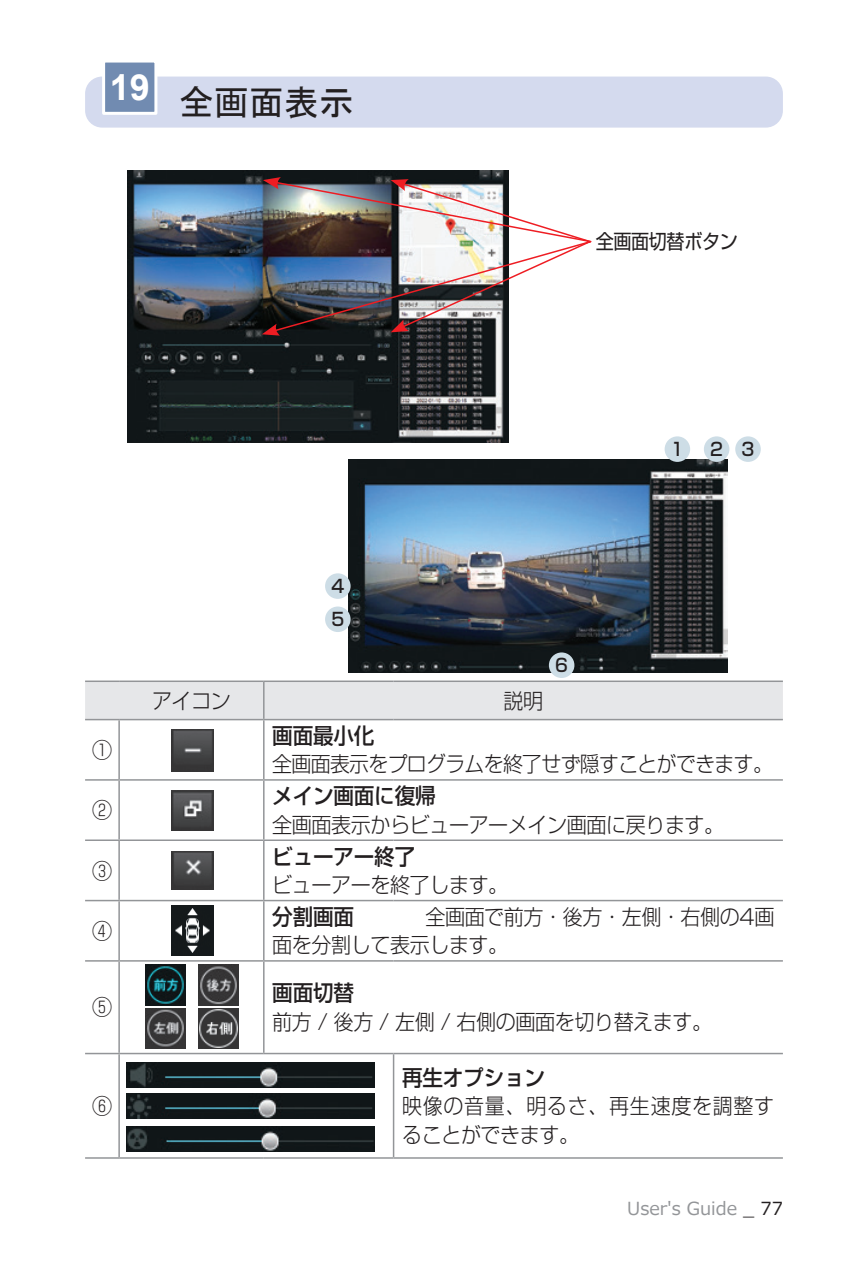
<style>
.page{position:relative;width:851px;height:1276px;background:#fff}
.page>*{position:absolute;margin:0;border:0;box-sizing:border-box;transform-origin:0 0}
.t1{font:35.4px "MS P Gothic";letter-spacing:-.01em;color:#231f20}
.t2{font:500 21.9px "Shin Go Pro";letter-spacing:-.01em;color:#231f20;scale:.94 1}
.t3{font:300 21.3px/28.5px "Shin Go Pro";letter-spacing:-.02em;color:#231f20;scale:.94 1}
.t4{font:300 21.3px/28.8px "Shin Go Pro";letter-spacing:.035em;color:#231f20;scale:.94 1}
.t5{font:300 21.3px "Shin Go Pro";letter-spacing:-.02em;color:#231f20;scale:.93 1}
.t6{font:20.1px "Shin Go Pro";letter-spacing:-.02em;color:#231f20;scale:.9 1}
.t7{font:18px "Meiryo";color:#939598}
.t8{font:500 18px/33.3px "Shin Go Pro";color:#231f20;scale:.94 1}
.s1{color:#231f20}
</style>
<div class="page">
<div style="left:85px;top:77px;width:697px;height:51px;background:#d4daee;border-radius:17px"></div>
<div style="left:104px;top:61px;width:52px;height:52px;background:#718bb1"></div>
<div style="left:102px;top:60px;width:55px;height:55px;border:3px solid #fff"></div>
<img style="left:128px;top:170px;width:380px;height:272px">
<img style="left:349px;top:459px;width:378px;height:213px">
<div style="left:85px;top:682px;width:697px;height:37px;background:#e6e7e9"></div>
<hr style="left:85px;top:680px;width:34px;height:2px;background:#939598">
<hr style="left:119px;top:680px;width:145px;height:2px;background:#939598">
<hr style="left:264px;top:680px;width:129px;height:2px;background:#939598">
<hr style="left:263px;top:682px;width:1px;height:37px;background:#939598">
<hr style="left:393px;top:680px;width:389px;height:2px;background:#939598">
<hr style="left:85px;top:719px;width:34px;height:1px;background:#939598">
<hr style="left:119px;top:719px;width:145px;height:1px;background:#939598">
<hr style="left:264px;top:719px;width:129px;height:1px;background:#939598">
<hr style="left:263px;top:720px;width:1px;height:59px;background:#939598">
<hr style="left:393px;top:719px;width:389px;height:1px;background:#939598">
<hr style="left:85px;top:779px;width:34px;height:1px;background:#939598">
<hr style="left:119px;top:779px;width:145px;height:1px;background:#939598">
<hr style="left:264px;top:779px;width:129px;height:1px;background:#939598">
<hr style="left:263px;top:780px;width:1px;height:59px;background:#939598">
<hr style="left:393px;top:779px;width:389px;height:1px;background:#939598">
<hr style="left:85px;top:839px;width:34px;height:2px;background:#939598">
<hr style="left:119px;top:839px;width:145px;height:2px;background:#939598">
<hr style="left:264px;top:839px;width:129px;height:2px;background:#939598">
<hr style="left:263px;top:841px;width:1px;height:59px;background:#939598">
<hr style="left:393px;top:839px;width:389px;height:2px;background:#939598">
<hr style="left:85px;top:900px;width:34px;height:1px;background:#939598">
<hr style="left:119px;top:900px;width:145px;height:1px;background:#939598">
<hr style="left:264px;top:900px;width:129px;height:1px;background:#939598">
<hr style="left:263px;top:901px;width:1px;height:59px;background:#939598">
<hr style="left:393px;top:900px;width:389px;height:1px;background:#939598">
<hr style="left:85px;top:960px;width:34px;height:1px;background:#939598">
<hr style="left:119px;top:960px;width:145px;height:1px;background:#939598">
<hr style="left:264px;top:960px;width:129px;height:1px;background:#939598">
<hr style="left:263px;top:961px;width:1px;height:91px;background:#939598">
<hr style="left:393px;top:960px;width:389px;height:1px;background:#939598">
<hr style="left:85px;top:1052px;width:34px;height:2px;background:#939598">
<hr style="left:119px;top:1052px;width:145px;height:2px;background:#939598">
<hr style="left:264px;top:1052px;width:129px;height:2px;background:#939598">
<hr style="left:393px;top:1052px;width:389px;height:2px;background:#939598">
<hr style="left:85px;top:1157px;width:34px;height:1px;background:#939598">
<hr style="left:119px;top:1157px;width:145px;height:1px;background:#939598">
<hr style="left:264px;top:1157px;width:129px;height:1px;background:#939598">
<hr style="left:393px;top:1157px;width:389px;height:1px;background:#939598">
<hr style="left:393px;top:1054px;width:1px;height:103px;background:#939598">
<hr style="left:118px;top:720px;width:2px;height:59px;background:#939598">
<hr style="left:118px;top:780px;width:2px;height:59px;background:#939598">
<hr style="left:118px;top:841px;width:2px;height:59px;background:#939598">
<hr style="left:118px;top:901px;width:2px;height:59px;background:#939598">
<hr style="left:118px;top:961px;width:2px;height:91px;background:#939598">
<hr style="left:118px;top:1054px;width:2px;height:103px;background:#939598">
<img style="left:171px;top:730px;width:42px;height:41px">
<img style="left:171px;top:791px;width:42px;height:39px">
<img style="left:171px;top:851px;width:42px;height:38px">
<img style="left:171px;top:905px;width:42px;height:50px">
<img style="left:146px;top:965px;width:40px;height:40px">
<img style="left:146px;top:1008px;width:40px;height:40px">
<img style="left:199px;top:965px;width:40px;height:40px">
<img style="left:199px;top:1008px;width:40px;height:40px">
<img style="left:127px;top:1062px;width:247px;height:25px">
<img style="left:127px;top:1093px;width:247px;height:25px">
<img style="left:127px;top:1126px;width:247px;height:25px">
<img style="left:272px;top:180px;width:320px;height:153px">
<svg style="left:263px;top:177px;width:18px;height:12px"></svg>
<svg style="left:262px;top:324px;width:18px;height:12px"></svg>
<div style="left:664px;top:436px;width:26px;height:26px;background:#cddde6;border-radius:50%"></div>
<div style="left:703px;top:436px;width:26px;height:26px;background:#cddde6;border-radius:50%"></div>
<div style="left:735px;top:436px;width:25px;height:26px;background:#cddde6;border-radius:50%"></div>
<div style="left:325px;top:573px;width:25px;height:26px;background:#cddde6;border-radius:50%"></div>
<div style="left:325px;top:606px;width:25px;height:26px;background:#cddde6;border-radius:50%"></div>
<div style="left:549px;top:652px;width:25px;height:26px;background:#cddde6;border-radius:50%"></div>
<h1 class="t1" style="left:110px;top:84px;width:246px"><sup>19</sup> 全画面表示</h1>
<p class="t6" style="left:595px;top:225px;width:159px">全画面切替ボタン</p>
<p class="t8" style="left:331px;top:567px;width:15px">4<br>5</p>
<p class="t3" style="left:152px;top:683px;width:85px">アイコン</p>
<p class="t3" style="left:503px;top:683px;width:44px">説明</p>
<p class="t8" style="left:555px;top:646px;width:15px">6</p>
<p class="t8" style="left:670px;top:430px;width:15px">1</p>
<p class="t8" style="left:710px;top:430px;width:49px">2 3</p>
<p class="t3" style="left:92px;top:733px;width:23px">①</p>
<p class="t3" style="left:92px;top:793px;width:23px">②</p>
<p class="t3" style="left:92px;top:853px;width:23px">③</p>
<p class="t3" style="left:92px;top:914px;width:23px">④</p>
<p class="t3" style="left:92px;top:990px;width:23px">⑤</p>
<p class="t3" style="left:92px;top:1089px;width:23px">⑥</p>
<p class="t2" style="left:272px;top:717px;width:110px">画面最小化</p>
<p class="t5" style="left:272px;top:746px;width:539px">全画面表示をプログラムを終了せず隠すことができます。</p>
<p class="t2" style="left:272px;top:778px;width:175px">メイン画面に復帰</p>
<p class="t3" style="left:272px;top:807px;width:482px">全画面表示からビューアーメイン画面に戻ります。</p>
<p class="t2" style="left:272px;top:838px;width:153px">ビューアー終了</p>
<p class="t3" style="left:272px;top:868px;width:252px">ビューアーを終了します。</p>
<p class="t2" style="left:272px;top:898px;width:88px">分割画面</p>
<p class="t3" style="left:272px;top:900px;width:535px;text-indent:153px">全画面で前方・後方・左側・右側の4画面を分割して表示します。</p>
<p class="t2" style="left:272px;top:975px;width:88px">画面切替</p>
<p class="t3" style="left:272px;top:1004px;width:469px">前方 / 後方 / 左側 / 右側の画面を切り替えます。</p>
<p class="t2" style="left:402px;top:1059px;width:153px">再生オプション</p>
<p class="t4" style="left:402px;top:1088px;width:397px">映像の音量、明るさ、再生速度を調整することができます。</p>
<p class="t7" style="left:627px;top:1196px;width:157px">User's Guide <span class="s1">_ 77</span></p>
</div>
